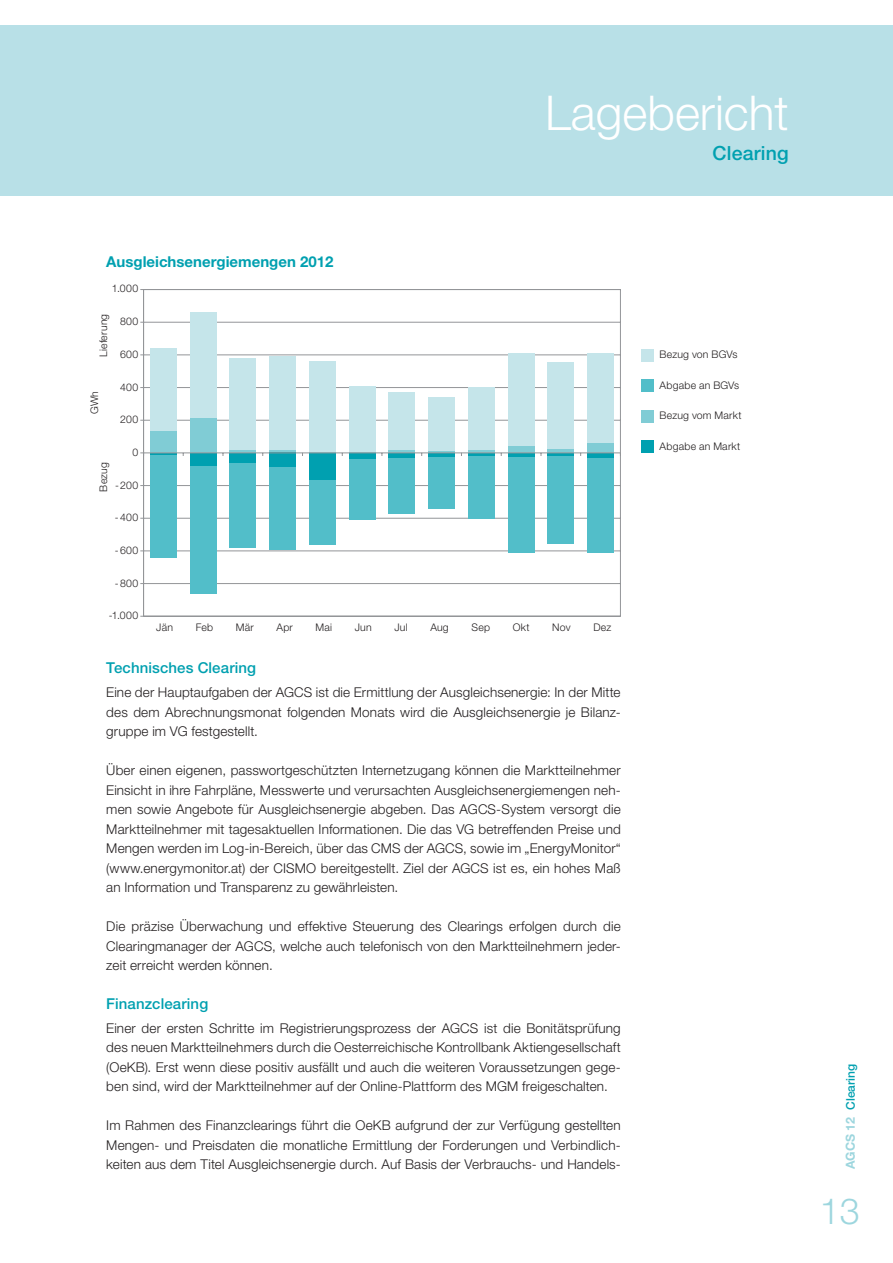
<style>
.page{position:relative;width:893px;height:1263px;background:#fff}
.page>*{position:absolute;margin:0;border:0;box-sizing:border-box;transform-origin:0 0}
.t1{font:300 48px "Helvetica Neue";color:#fff}
.t2{font:300 36px "Helvetica Neue";color:#9dd6de}
.t3{font:500 19.5px "Helvetica Neue";letter-spacing:.01em;color:#00a0b0}
.t4{font:500 15px "Helvetica Neue";letter-spacing:.005em;color:#00a0b0}
.t5{font:700 15px "Helvetica Neue";color:#00a0b0}
.t6{font:300 13.5px/19.5px "Helvetica Neue";letter-spacing:.01em;color:#231f20;text-align:justify}
.t7{font:500 12px "Helvetica Neue";color:#00a0b0}
.t8{font:300 10.5px "Helvetica Neue";letter-spacing:.02em;color:#231f20}
.s1{font-weight:700;font-size:12.45px;color:#9dd6de}
</style>
<div class="page">
<div style="left:0;top:26px;width:893px;height:170px;background:#b8e0e7"></div>
<div style="left:641px;top:349px;width:13px;height:12px;background:#c5e5ea"></div>
<div style="left:641px;top:379px;width:13px;height:13px;background:#52bec9"></div>
<div style="left:641px;top:410px;width:13px;height:13px;background:#80ccd5"></div>
<div style="left:641px;top:440px;width:13px;height:13px;background:#00a0b0"></div>
<svg style="left:144px;top:289px;width:477px;height:328px"></svg>
<div style="left:150px;top:348px;width:27px;height:105px;background:#c5e5ea"></div>
<div style="left:190px;top:312px;width:26px;height:141px;background:#c5e5ea"></div>
<div style="left:230px;top:359px;width:26px;height:94px;background:#c5e5ea"></div>
<div style="left:269px;top:356px;width:27px;height:97px;background:#c5e5ea"></div>
<div style="left:309px;top:361px;width:27px;height:92px;background:#c5e5ea"></div>
<div style="left:349px;top:386px;width:26px;height:67px;background:#c5e5ea"></div>
<div style="left:389px;top:392px;width:26px;height:61px;background:#c5e5ea"></div>
<div style="left:428px;top:397px;width:27px;height:56px;background:#c5e5ea"></div>
<div style="left:468px;top:387px;width:27px;height:66px;background:#c5e5ea"></div>
<div style="left:508px;top:353px;width:26px;height:100px;background:#c5e5ea"></div>
<div style="left:548px;top:363px;width:26px;height:90px;background:#c5e5ea"></div>
<div style="left:587px;top:354px;width:27px;height:99px;background:#c5e5ea"></div>
<div style="left:150px;top:453px;width:27px;height:104px;background:#52bec9"></div>
<div style="left:190px;top:453px;width:26px;height:140px;background:#52bec9"></div>
<div style="left:230px;top:453px;width:26px;height:94px;background:#52bec9"></div>
<div style="left:269px;top:453px;width:27px;height:97px;background:#52bec9"></div>
<div style="left:309px;top:453px;width:27px;height:92px;background:#52bec9"></div>
<div style="left:349px;top:453px;width:26px;height:67px;background:#52bec9"></div>
<div style="left:389px;top:453px;width:26px;height:60px;background:#52bec9"></div>
<div style="left:428px;top:453px;width:27px;height:56px;background:#52bec9"></div>
<div style="left:468px;top:453px;width:27px;height:65px;background:#52bec9"></div>
<div style="left:508px;top:453px;width:26px;height:100px;background:#52bec9"></div>
<div style="left:548px;top:453px;width:26px;height:90px;background:#52bec9"></div>
<div style="left:587px;top:453px;width:27px;height:99px;background:#52bec9"></div>
<div style="left:150px;top:431px;width:27px;height:22px;background:#80ccd5"></div>
<div style="left:190px;top:418px;width:26px;height:35px;background:#80ccd5"></div>
<hr style="left:230px;top:450px;width:26px;height:3px;background:#80ccd5">
<hr style="left:269px;top:450px;width:27px;height:3px;background:#80ccd5">
<hr style="left:389px;top:451px;width:26px;height:2px;background:#80ccd5">
<hr style="left:428px;top:451px;width:27px;height:2px;background:#80ccd5">
<hr style="left:468px;top:451px;width:27px;height:2px;background:#80ccd5">
<div style="left:508px;top:446px;width:26px;height:7px;background:#80ccd5"></div>
<hr style="left:548px;top:449px;width:26px;height:4px;background:#80ccd5">
<div style="left:587px;top:443px;width:27px;height:10px;background:#80ccd5"></div>
<svg style="left:150px;top:453px;width:27px;height:1px"></svg>
<div style="left:190px;top:453px;width:26px;height:12px;background:#00a0b0"></div>
<div style="left:230px;top:453px;width:26px;height:10px;background:#00a0b0"></div>
<div style="left:269px;top:453px;width:27px;height:14px;background:#00a0b0"></div>
<div style="left:309px;top:453px;width:27px;height:26px;background:#00a0b0"></div>
<div style="left:349px;top:453px;width:26px;height:5px;background:#00a0b0"></div>
<svg style="left:389px;top:453px;width:26px;height:4px"></svg>
<svg style="left:428px;top:453px;width:27px;height:4px"></svg>
<hr style="left:468px;top:453px;width:27px;height:3px;background:#00a0b0">
<hr style="left:508px;top:453px;width:26px;height:3px;background:#00a0b0">
<hr style="left:548px;top:453px;width:26px;height:2px;background:#00a0b0">
<div style="left:587px;top:453px;width:27px;height:5px;background:#00a0b0"></div>
<hr style="left:143px;top:290px;width:1px;height:326px;background:#939598">
<hr style="left:144px;top:452px;width:476px;height:1px;background:#939598">
<h1 class="t1" style="left:545px;top:83px;width:245px">Lagebericht</h1>
<h3 class="t3" style="left:713px;top:141px;width:78px">Clearing</h3>
<p class="t5" style="left:106px;top:252px;width:229px">Ausgleichsenergiemengen 2012</p>
<p class="t8" style="left:112px;top:282px;width:28px">1.000</p>
<p class="t8" style="left:120px;top:315px;width:20px">800</p>
<p class="t8" style="left:120px;top:348px;width:20px">600</p>
<p class="t8" style="left:120px;top:380px;width:20px">400</p>
<p class="t8" style="left:120px;top:413px;width:19px">200</p>
<p class="t8" style="left:132px;top:446px;width:7px">0</p>
<p class="t8" style="left:115px;top:478px;width:25px">-200</p>
<p class="t8" style="left:115px;top:511px;width:25px">-400</p>
<p class="t8" style="left:115px;top:544px;width:25px">-600</p>
<p class="t8" style="left:115px;top:576px;width:25px">-800</p>
<p class="t8" style="left:109px;top:609px;width:31px">-1.000</p>
<p class="t8" style="left:156px;top:620px;width:18px">Jän</p>
<p class="t8" style="left:196px;top:620px;width:19px">Feb</p>
<p class="t8" style="left:236px;top:620px;width:19px">Mär</p>
<p class="t8" style="left:276px;top:620px;width:18px">Apr</p>
<p class="t8" style="left:316px;top:620px;width:18px">Mai</p>
<p class="t8" style="left:355px;top:620px;width:18px">Jun</p>
<p class="t8" style="left:394px;top:620px;width:15px">Jul</p>
<p class="t8" style="left:430px;top:620px;width:20px">Aug</p>
<p class="t8" style="left:471px;top:620px;width:20px">Sep</p>
<p class="t8" style="left:513px;top:620px;width:18px">Okt</p>
<p class="t8" style="left:552px;top:620px;width:20px">Nov</p>
<p class="t8" style="left:593px;top:620px;width:19px">Dez</p>
<p class="t8" style="left:97px;top:357px;width:45px;rotate:-90deg">Lieferung</p>
<p class="t8" style="left:88px;top:414px;width:25px;rotate:-90deg">GWh</p>
<p class="t8" style="left:97px;top:491px;width:31px;rotate:-90deg">Bezug</p>
<p class="t4" style="left:106px;top:659px;width:151px">Technisches Clearing</p>
<p class="t6" style="left:106px;top:682px;width:516px">Eine der Hauptaufgaben der AGCS ist die Ermittlung der Ausgleichsenergie: In der Mitte des dem Abrechnungsmonat folgenden Monats wird die Ausgleichsenergie je Bilanz&shy;gruppe im VG festgestellt.</p>
<p class="t6" style="left:106px;top:760px;width:516px">Über einen eigenen, passwortgeschützten Internetzugang können die Marktteilnehmer Einsicht in ihre Fahrpläne, Messwerte und verursachten Ausgleichsenergiemengen neh&shy;men sowie Angebote für Ausgleichsenergie abgeben. Das AGCS-System versorgt die Marktteilnehmer mit tagesaktuellen Informationen. Die das VG betreffenden Preise und Mengen werden im Log-in-Bereich, über das CMS der AGCS, sowie im „EnergyMonitor“ (www.energymonitor.at) der CISMO bereitgestellt. Ziel der AGCS ist es, ein hohes Maß an Information und Transparenz zu gewährleisten.</p>
<p class="t6" style="left:106px;top:916px;width:516px">Die präzise Überwachung und effektive Steuerung des Clearings erfolgen durch die Clearingmanager der AGCS, welche auch telefonisch von den Marktteilnehmern jeder&shy;zeit erreicht werden können.</p>
<p class="t4" style="left:106px;top:995px;width:103px">Finanzclearing</p>
<p class="t6" style="left:106px;top:1018px;width:516px">Einer der ersten Schritte im Registrierungsprozess der AGCS ist die Bonitätsprüfung des neuen Marktteilnehmers durch die Oesterreichische Kontrollbank Aktiengesellschaft (OeKB). Erst wenn diese positiv ausfällt und auch die weiteren Voraussetzungen gege&shy;ben sind, wird der Marktteilnehmer auf der Online-Plattform des MGM freigeschalten.</p>
<p class="t6" style="left:106px;top:1115px;width:516px">Im Rahmen des Finanzclearings führt die OeKB aufgrund der zur Verfügung gestellten Mengen- und Preisdaten die monatliche Ermittlung der Forderungen und Verbindlich&shy;keiten aus dem Titel Ausgleichsenergie durch. Auf Basis der Verbrauchs- und Handels-</p>
<p class="t8" style="left:660px;top:348px;width:79px">Bezug von BGVs</p>
<p class="t8" style="left:660px;top:379px;width:81px">Abgabe an BGVs</p>
<p class="t8" style="left:660px;top:409px;width:84px">Bezug vom Markt</p>
<p class="t8" style="left:660px;top:440px;width:82px">Abgabe an Markt</p>
<p class="t7" style="left:843px;top:1169px;width:107px;rotate:-90deg"><span class="s1">AGCS 12</span> Clearing</p>
<h2 class="t2" style="left:820px;top:1189px;width:42px">13</h2>
</div>
